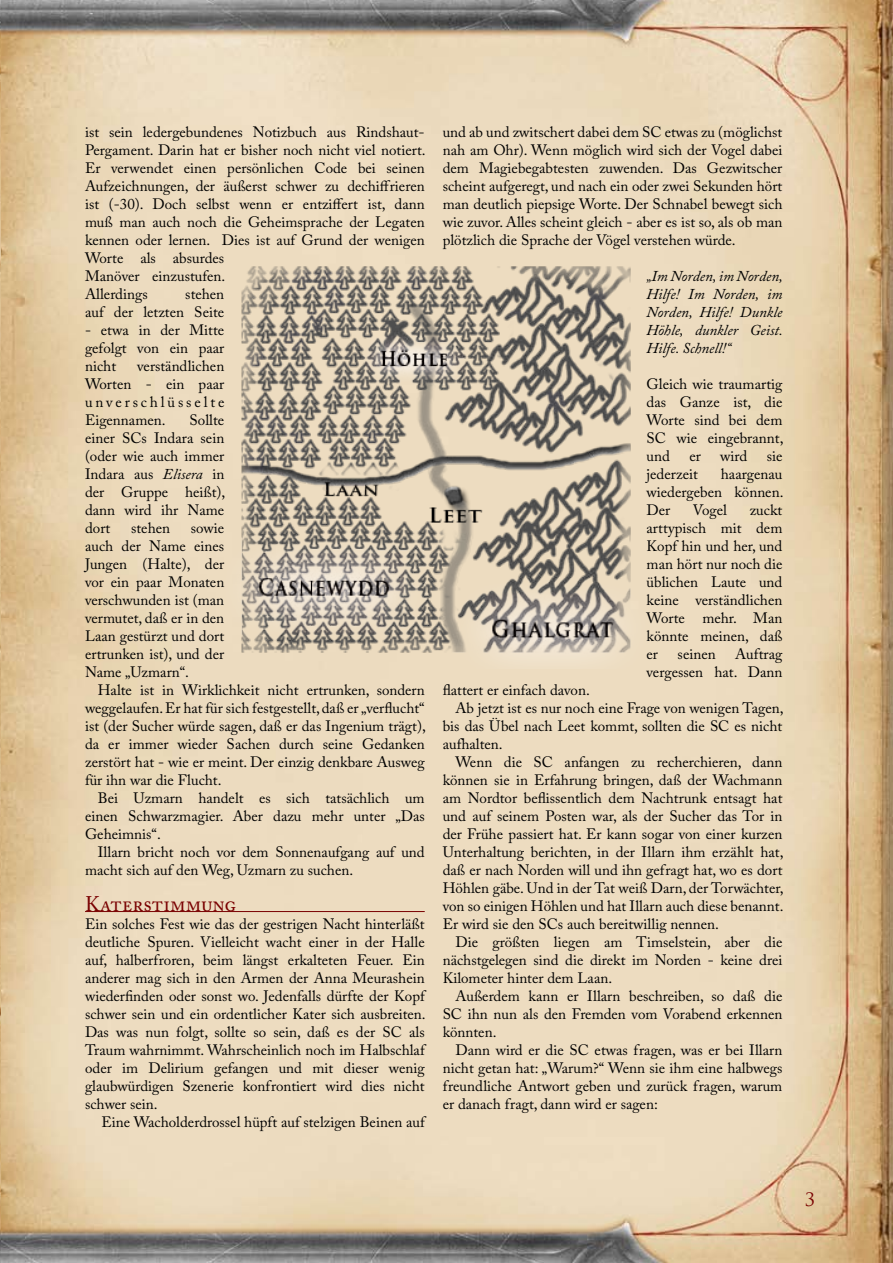
<style>
.page{position:relative;width:893px;height:1263px;background:#fff}
.page>*{position:absolute;margin:0;border:0;box-sizing:border-box;transform-origin:0 0}
.t1{font:21px "Adobe Caslon Pro";color:#790000}
.t2{font:18px "Trajan Pro";color:#790000}
.t3{font:15px/18px "Adobe Caslon Pro";color:#000;text-align:justify}
.t4{font:italic 15px/18px "Adobe Caslon Pro";color:#000;text-align:justify}
.s1{font-style:italic}
</style>
<div class="page">
<img style="left:0;top:0;width:893px;height:1263px">
<hr style="left:85px;top:911px;width:340px;height:1px;background:#790000">
<img style="left:224px;top:251px;width:423px;height:417px">
<p class="t3" style="left:85px;top:123px;width:342px;text-align:left">ist sein ledergebundenes Notizbuch aus Rindshaut-Pergament. Darin hat er bisher noch nicht viel notiert.<br>Er verwendet einen persönlichen Code bei seinen Aufzeichnungen, der äußerst schwer zu dechiffrieren ist (-30). Doch selbst wenn er entziffert ist, dann muß man auch noch die Geheimsprache der Legaten kennen oder lernen. Dies ist auf Grund der wenigen Worte als absurdes<br>Manöver einzustufen.<br>Allerdings</p>
<p class="t3" style="left:85px;top:285px;width:141px;text-align:right">stehen<br>auf der letzten Seite</p>
<p class="t3" style="left:85px;top:321px;width:141px">- etwa in der Mitte gefolgt von ein paar nicht</p>
<p class="t3" style="left:85px;top:357px;width:141px;text-indent:52px">verständlichen Worten - ein paar unverschlüsselte Eigennamen.</p>
<p class="t3" style="left:85px;top:411px;width:142px;text-indent:104px">Sollte einer SCs Indara sein (oder wie auch immer Indara aus <span class="s1">Elisera</span> in der Gruppe heißt), dann wird ihr Name dort</p>
<p class="t3" style="left:131px;top:519px;width:40px">stehen</p>
<p class="t3" style="left:85px;top:519px;width:141px;text-indent:106px">sowie auch der Name eines Jungen (Halte), der vor ein paar Monaten verschwunden ist (man vermutet, daß er in den Laan gestürzt und dort ertrunken ist), und der Name „Uzmarn“.</p>
<p class="t3" style="left:85px;top:681px;width:342px;text-indent:13px">Halte ist in Wirklichkeit nicht ertrunken, sondern weggelaufen. Er hat für sich festgestellt, daß er „verflucht“ ist (der Sucher würde sagen, daß er das Ingenium trägt), da er immer wieder Sachen durch seine Gedanken zerstört hat - wie er meint. Der einzig denkbare Ausweg für ihn war die Flucht.</p>
<p class="t3" style="left:85px;top:789px;width:341px;text-indent:13px">Bei Uzmarn handelt es sich tatsächlich um einen Schwarzmagier. Aber dazu mehr unter „Das Geheimnis“.</p>
<p class="t3" style="left:85px;top:843px;width:341px;text-indent:13px">Illarn bricht noch vor dem Sonnenaufgang auf und macht sich auf den Weg, Uzmarn zu suchen.</p>
<h1 class="t1" style="left:85px;top:892px;width:152px">Katerstimmung</h1>
<p class="t3" style="left:85px;top:915px;width:342px">Ein solches Fest wie das der gestrigen Nacht hinterläßt deutliche Spuren. Vielleicht wacht einer in der Halle auf, halberfroren, beim längst erkalteten Feuer. Ein anderer mag sich in den Armen der Anna Meurashein wiederfinden oder sonst wo. Jedenfalls dürfte der Kopf schwer sein und ein ordentlicher Kater sich ausbreiten.<br>Das was nun folgt, sollte so sein, daß es der SC als Traum wahrnimmt. Wahrscheinlich noch im Halbschlaf oder im Delirium gefangen und mit dieser wenig glaubwürdigen Szenerie konfrontiert wird dies nicht schwer sein.</p>
<p class="t3" style="left:102px;top:1113px;width:325px">Eine Wacholderdrossel hüpft auf stelzigen Beinen auf</p>
<p class="t3" style="left:443px;top:123px;width:341px">und ab und zwitschert dabei dem SC etwas zu (möglichst nah am Ohr). Wenn möglich wird sich der Vogel dabei dem Magiebegabtesten zuwenden. Das Gezwitscher scheint aufgeregt, und nach ein oder zwei Sekunden hört man deutlich piepsige Worte. Der Schnabel bewegt sich wie zuvor. Alles scheint gleich - aber es ist so, als ob man plötzlich die Sprache der Vögel verstehen würde.</p>
<p class="t4" style="left:647px;top:267px;width:138px">„Im Norden, im Norden, Hilfe! Im Norden, im Norden, Hilfe! Dunkle Höhle, dunkler Geist.<br>Hilfe. Schnell!“</p>
<p class="t3" style="left:647px;top:375px;width:138px">Gleich wie traumartig das Ganze ist, die Worte sind bei dem SC wie eingebrannt, und</p>
<p class="t3" style="left:689px;top:447px;width:13px">er</p>
<p class="t3" style="left:720px;top:447px;width:29px">wird</p>
<p class="t3" style="left:767px;top:447px;width:17px">sie</p>
<p class="t3" style="left:647px;top:465px;width:53px">jederzeit</p>
<p class="t3" style="left:647px;top:465px;width:138px;text-indent:74px">haargenau wiedergeben können.<br>Der</p>
<p class="t3" style="left:647px;top:501px;width:137px;text-indent:103px">zuckt arttypisch mit dem Kopf hin und her, und man hört nur noch die üblichen Laute und keine verständlichen Worte mehr. Man könnte meinen, daß er</p>
<p class="t3" style="left:693px;top:501px;width:36px">Vogel</p>
<p class="t3" style="left:647px;top:645px;width:137px;text-align:right">Auftrag<br>vergessen hat. Dann</p>
<p class="t3" style="left:678px;top:645px;width:40px">seinen</p>
<p class="t3" style="left:443px;top:681px;width:149px">flattert er einfach davon.</p>
<p class="t3" style="left:455px;top:699px;width:330px">Ab jetzt ist es nur noch eine Frage von wenigen Tagen,</p>
<p class="t3" style="left:443px;top:717px;width:341px">bis das Übel nach Leet kommt, sollten die SC es nicht</p>
<p class="t3" style="left:443px;top:735px;width:61px">aufhalten.</p>
<p class="t3" style="left:455px;top:753px;width:328px">Wenn die SC anfangen zu recherchieren, dann</p>
<p class="t3" style="left:443px;top:771px;width:341px">können sie in Erfahrung bringen, daß der Wachmann</p>
<p class="t3" style="left:443px;top:789px;width:341px">am Nordtor beflissentlich dem Nachtrunk entsagt hat</p>
<p class="t3" style="left:443px;top:807px;width:341px">und auf seinem Posten war, als der Sucher das Tor in</p>
<p class="t3" style="left:443px;top:825px;width:341px">der Frühe passiert hat. Er kann sogar von einer kurzen</p>
<p class="t3" style="left:443px;top:843px;width:342px">Unterhaltung berichten, in der Illarn ihm erzählt hat,</p>
<p class="t3" style="left:443px;top:861px;width:341px">daß er nach Norden will und ihn gefragt hat, wo es dort</p>
<p class="t3" style="left:443px;top:879px;width:342px">Höhlen gäbe. Und in der Tat weiß Darn, der Torwächter,</p>
<p class="t3" style="left:443px;top:897px;width:342px">von so einigen Höhlen und hat Illarn auch diese benannt.</p>
<p class="t3" style="left:443px;top:915px;width:278px">Er wird sie den SCs auch bereitwillig nennen.</p>
<p class="t3" style="left:455px;top:933px;width:328px">Die größten liegen am Timselstein, aber die</p>
<p class="t3" style="left:443px;top:951px;width:341px">nächstgelegen sind die direkt im Norden - keine drei</p>
<p class="t3" style="left:443px;top:969px;width:171px">Kilometer hinter dem Laan.</p>
<p class="t3" style="left:455px;top:987px;width:328px">Außerdem kann er Illarn beschreiben, so daß die</p>
<p class="t3" style="left:443px;top:1005px;width:341px">SC ihn nun als den Fremden vom Vorabend erkennen</p>
<p class="t3" style="left:443px;top:1023px;width:55px">könnten.</p>
<p class="t3" style="left:455px;top:1041px;width:328px">Dann wird er die SC etwas fragen, was er bei Illarn</p>
<p class="t3" style="left:443px;top:1059px;width:341px">nicht getan hat: „Warum?“ Wenn sie ihm eine halbwegs</p>
<p class="t3" style="left:443px;top:1077px;width:341px">freundliche Antwort geben und zurück fragen, warum</p>
<p class="t3" style="left:443px;top:1095px;width:217px">er danach fragt, dann wird er sagen:</p>
<p class="t2" style="left:805px;top:1188px;width:12px">3</p>
</div>
